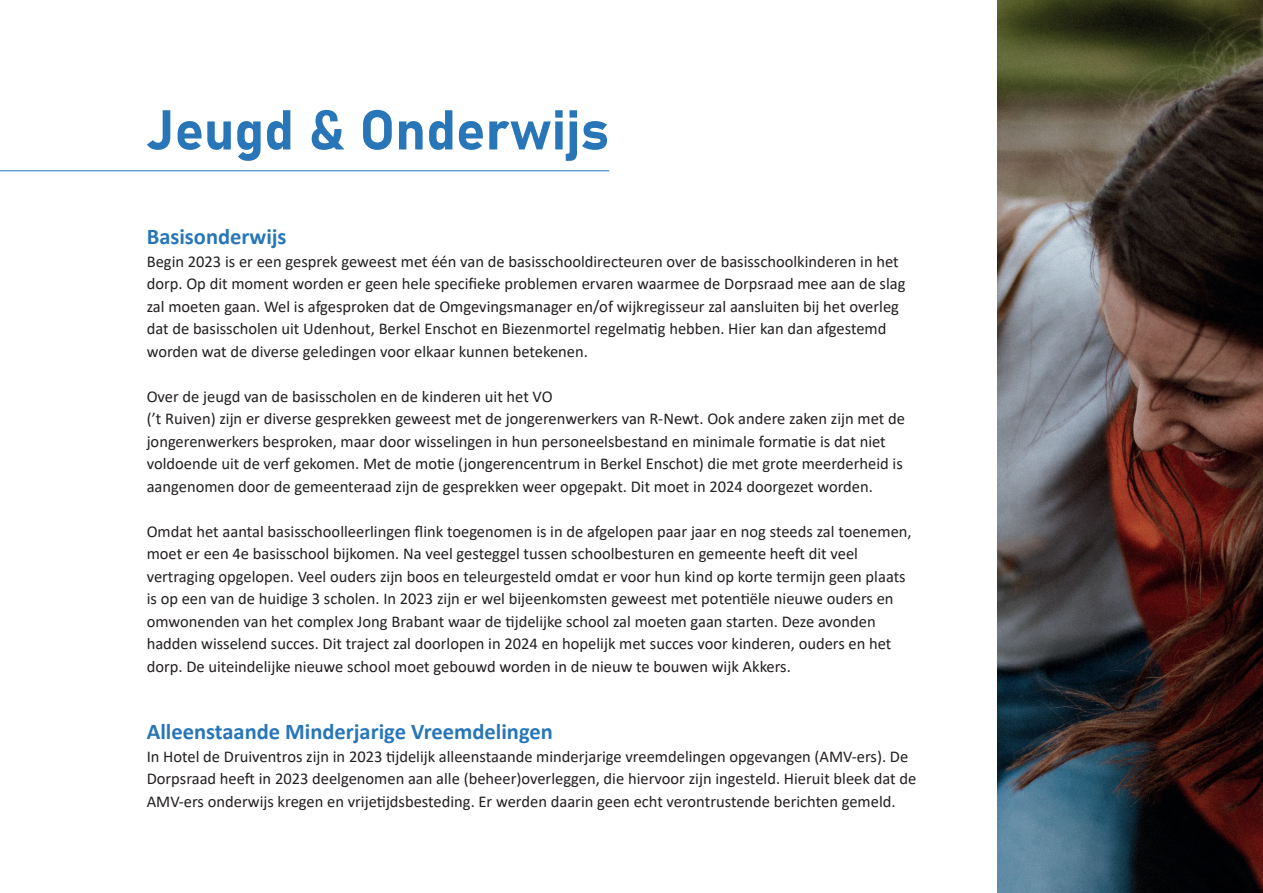
<style>
.page{position:relative;width:1263px;height:893px;background:#fff}
.page>*{position:absolute;margin:0;border:0;box-sizing:border-box;transform-origin:0 0}
.t1{font:55.2px "Bahnschrift";color:#2876b8}
.t2{font:700 22.5px "Calibri";color:#2876b8}
.t3{font:16.5px/22.5px "Calibri";color:#231f20}
</style>
<div class="page">
<img style="left:997px;top:0;width:266px;height:893px">
<hr style="left:0;top:170px;width:609px;height:1px;background:#2876b8">
<h1 class="t1" style="left:147px;top:88px;width:464px">Jeugd &amp; Onderwijs</h1>
<h2 class="t2" style="left:147px;top:221px;width:141px">Basisonderwijs</h2>
<p class="t3" style="left:147px;top:250px;width:760px">Begin 2023 is er een gesprek geweest met één van de basisschooldirecteuren over de basisschoolkinderen in het dorp. Op dit moment worden er geen hele specifieke problemen ervaren waarmee de Dorpsraad mee aan de slag zal moeten gaan. Wel is afgesproken dat de Omgevingsmanager en/of wijkregisseur zal aansluiten bij het overleg dat de basisscholen uit Udenhout, Berkel Enschot en Biezenmortel regelmatig hebben. Hier kan dan afgestemd worden wat de diverse geledingen voor elkaar kunnen betekenen.</p>
<p class="t3" style="left:147px;top:385px;width:760px">Over de jeugd van de basisscholen en de kinderen uit het VO<br>(’t Ruiven) zijn er diverse gesprekken geweest met de jongerenwerkers van R-Newt. Ook andere zaken zijn met de jongerenwerkers besproken, maar door wisselingen in hun personeelsbestand en minimale formatie is dat niet voldoende uit de verf gekomen. Met de motie (jongerencentrum in Berkel Enschot) die met grote meerderheid is aangenomen door de gemeenteraad zijn de gesprekken weer opgepakt. Dit moet in 2024 doorgezet worden.</p>
<p class="t3" style="left:147px;top:520px;width:766px">Omdat het aantal basisschoolleerlingen flink toegenomen is in de afgelopen paar jaar en nog steeds zal toenemen, moet er een 4e basisschool bijkomen. Na veel gesteggel tussen schoolbesturen en gemeente heeft dit veel vertraging opgelopen. Veel ouders zijn boos en teleurgesteld omdat er voor hun kind op korte termijn geen plaats is op een van de huidige 3 scholen. In 2023 zijn er wel bijeenkomsten geweest met potentiële nieuwe ouders en omwonenden van het complex Jong Brabant waar de tijdelijke school zal moeten gaan starten. Deze avonden hadden wisselend succes. Dit traject zal doorlopen in 2024 en hopelijk met succes voor kinderen, ouders en het dorp. De uiteindelijke nieuwe school moet gebouwd worden in de nieuw te bouwen wijk Akkers.</p>
<h2 class="t2" style="left:147px;top:716px;width:408px">Alleenstaande Minderjarige Vreemdelingen</h2>
<p class="t3" style="left:147px;top:745px;width:771px">In Hotel de Druiventros zijn in 2023 tijdelijk alleenstaande minderjarige vreemdelingen opgevangen (AMV-ers). De<br>Dorpsraad heeft in 2023 deelgenomen aan alle (beheer)overleggen, die hiervoor zijn ingesteld. Hieruit bleek dat de<br>AMV-ers onderwijs kregen en vrijetijdsbesteding. Er werden daarin geen echt verontrustende berichten gemeld.</p>
</div>
